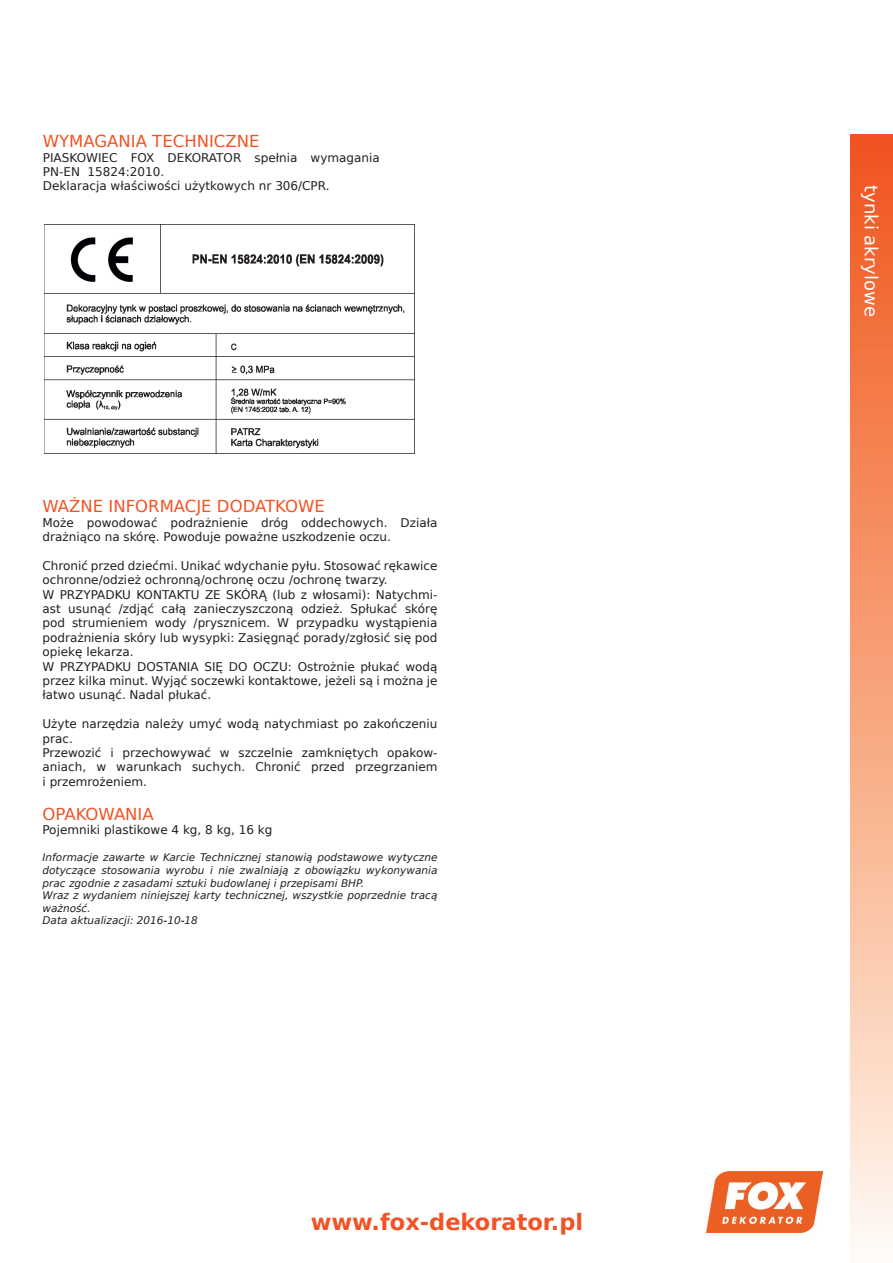
<style>
.page{position:relative;width:893px;height:1263px;background:#fff}
.page>*{position:absolute;margin:0;border:0;box-sizing:border-box;transform-origin:0 0}
.t1{font:700 22.5px "DejaVu Sans";color:#f15324}
.t2{font:18px "DejaVu Sans";color:#fff}
.t3{font:16.5px "DejaVu Sans";color:#f15324}
.t4{font:12px/14.4px "DejaVu Sans";color:#231f20}
.t5{font:italic 10.5px/12.6px "DejaVu Sans";color:#231f20}
</style>
<div class="page">
<div style="left:850px;top:135px;width:43px;height:1128px;background:linear-gradient(to bottom,#f15317,#fff8ec)"></div>
<img style="left:707px;top:1171px;width:115px;height:62px">
<img style="left:44px;top:225px;width:371px;height:228px">
<h3 class="t3" style="left:43px;top:128px;width:218px">WYMAGANIA TECHNICZNE</h3>
<p class="t4" style="left:43px;top:150px;width:338px">PIASKOWIEC FOX DEKORATOR spełnia wymagania<br>PN-EN 15824:2010.<br>Deklaracja właściwości użytkowych nr 306/CPR.</p>
<h3 class="t3" style="left:43px;top:493px;width:284px">WAŻNE INFORMACJE DODATKOWE</h3>
<p class="t4" style="left:43px;top:515px;width:396px">Może powodować podrażnienie dróg oddechowych. Działa drażniąco na skórę. Powoduje poważne uszkodzenie oczu.</p>
<p class="t4" style="left:43px;top:558px;width:396px">Chronić przed dziećmi. Unikać wdychanie pyłu. Stosować rękawice ochronne/odzież ochronną/ochronę oczu /ochronę twarzy.<br>W PRZYPADKU KONTAKTU ZE SKÓRĄ (lub z włosami): Natychmi&shy;ast usunąć /zdjąć całą zanieczyszczoną odzież. Spłukać skórę pod strumieniem wody /prysznicem. W przypadku wystąpienia podrażnienia skóry lub wysypki: Zasięgnąć porady/zgłosić się pod opiekę lekarza.<br>W PRZYPADKU DOSTANIA SIĘ DO OCZU: Ostrożnie płukać wodą przez kilka minut. Wyjąć soczewki kontaktowe, jeżeli są i można je łatwo usunąć. Nadal płukać.</p>
<p class="t4" style="left:43px;top:716px;width:396px">Użyte narzędzia należy umyć wodą natychmiast po zakończeniu prac.<br>Przewozić i przechowywać w szczelnie zamkniętych opakow&shy;aniach, w warunkach suchych. Chronić przed przegrzaniem i przemrożeniem.</p>
<h3 class="t3" style="left:43px;top:801px;width:113px">OPAKOWANIA</h3>
<p class="t4" style="left:43px;top:823px;width:232px">Pojemniki plastikowe 4 kg, 8 kg, 16 kg</p>
<p class="t5" style="left:43px;top:851px;width:396px">Informacje zawarte w Karcie Technicznej stanowią podstawowe wytyczne dotyczące stosowania wyrobu i nie zwalniają z obowiązku wykonywania prac zgodnie z zasadami sztuki budowlanej i przepisami BHP.<br>Wraz z wydaniem niniejszej karty technicznej, wszystkie poprzednie tracą ważność.<br>Data aktualizacji: 2016-10-18</p>
<h1 class="t1" style="left:311px;top:1203px;width:274px">www.fox-dekorator.pl</h1>
<h2 class="t2" style="left:886px;top:185px;width:133px;rotate:90deg">tynki akrylowe</h2>
</div>
